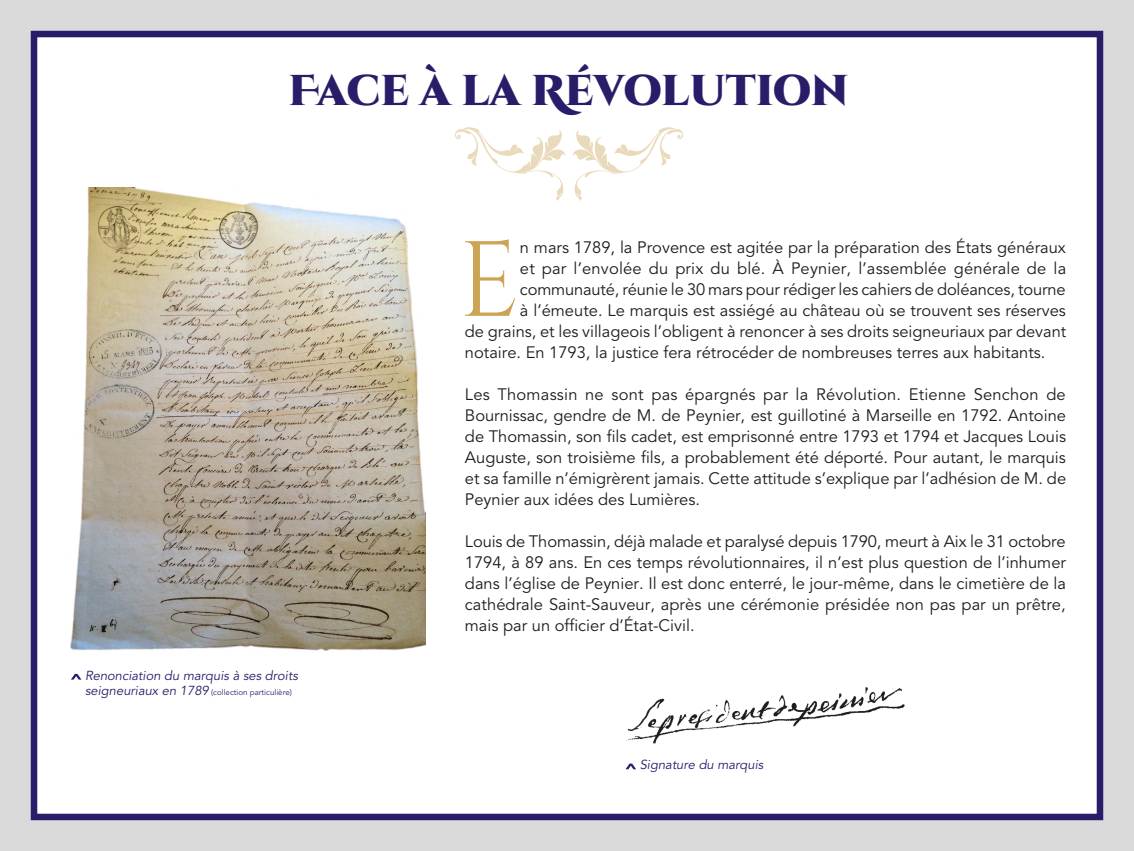
<style>
.page{position:relative;width:1134px;height:851px;background:#fff}
.page>*{position:absolute;margin:0;border:0;box-sizing:border-box;transform-origin:0 0}
.texte_normal{font:106.5px "Cinzel";color:#cba554}
.titres_gros{font:900 43px "Cinzel Decorative";letter-spacing:-.005em;color:#281d68}
.texte_normal-2{font:16.5px/21px "Avenir";color:#1d1d1b;text-align:justify}
.legendes{font:italic 13px "Avenir";color:#281d68}
.legendes-2{font:8px "Avenir";color:#281d68}
.s1{font-style:italic;font-size:13px}
</style>
<div class="page">
<div style="left:0;top:0;width:1134px;height:850px;background:#dadada"></div>
<div style="left:31px;top:31px;width:1072px;height:789px;background:#fff;border:6px solid #281d68"></div>
<img style="left:70px;top:187px;width:355px;height:493px">
<img style="left:455px;top:127px;width:228px;height:73px">
<img style="left:626px;top:687px;width:279px;height:57px">
<svg style="left:626px;top:763px;width:10px;height:6px"></svg>
<p class="titres_gros" style="left:288px;top:63px;width:562px">Face à la Révolution</p>
<p class="legendes" style="left:85px;top:667px;width:214px">Renonciation du marquis à ses droits</p>
<p class="legendes-2" style="left:85px;top:687px;width:208px"><span class="s1">seigneuriaux en 1789</span> (collection particulière)</p>
<p class="texte_normal" style="left:458px;top:218px;width:63px">E</p>
<p class="texte_normal-2" style="left:520px;top:237px;width:547px">n mars 1789, la Provence est agitée par la préparation des États généraux</p>
<p class="texte_normal-2" style="left:520px;top:258px;width:548px">et par l’envolée du prix du blé. À Peynier, l’assemblée générale de la</p>
<p class="texte_normal-2" style="left:520px;top:279px;width:547px">communauté, réunie le 30 mars pour rédiger les cahiers de doléances, tourne</p>
<p class="texte_normal-2" style="left:520px;top:300px;width:547px">à l’émeute. Le marquis est assiégé au château où se trouvent ses réserves</p>
<p class="texte_normal-2" style="left:465px;top:321px;width:603px">de grains, et les villageois l’obligent à renoncer à ses droits seigneuriaux par devant</p>
<p class="texte_normal-2" style="left:465px;top:342px;width:582px">notaire. En 1793, la justice fera rétrocéder de nombreuses terres aux habitants.</p>
<p class="texte_normal-2" style="left:465px;top:384px;width:603px">Les Thomassin ne sont pas épargnés par la Révolution. Etienne Senchon de Bournissac, gendre de M. de Peynier, est guillotiné à Marseille en 1792. Antoine de Thomassin, son fils cadet, est emprisonné entre 1793 et 1794 et Jacques Louis Auguste, son troisième fils, a probablement été déporté. Pour autant, le marquis et sa famille n’émigrèrent jamais. Cette attitude s’explique par l’adhésion de M. de Peynier aux idées des Lumières.</p>
<p class="texte_normal-2" style="left:465px;top:531px;width:603px">Louis de Thomassin, déjà malade et paralysé depuis 1790, meurt à Aix le 31 octobre 1794, à 89 ans. En ces temps révolutionnaires, il n’est plus question de l’inhumer dans l’église de Peynier. Il est donc enterré, le jour-même, dans le cimetière de la cathédrale Saint-Sauveur, après une cérémonie présidée non pas par un prêtre, mais par un officier d’État-Civil.</p>
<p class="legendes" style="left:640px;top:757px;width:125px">Signature du marquis</p>
</div>
